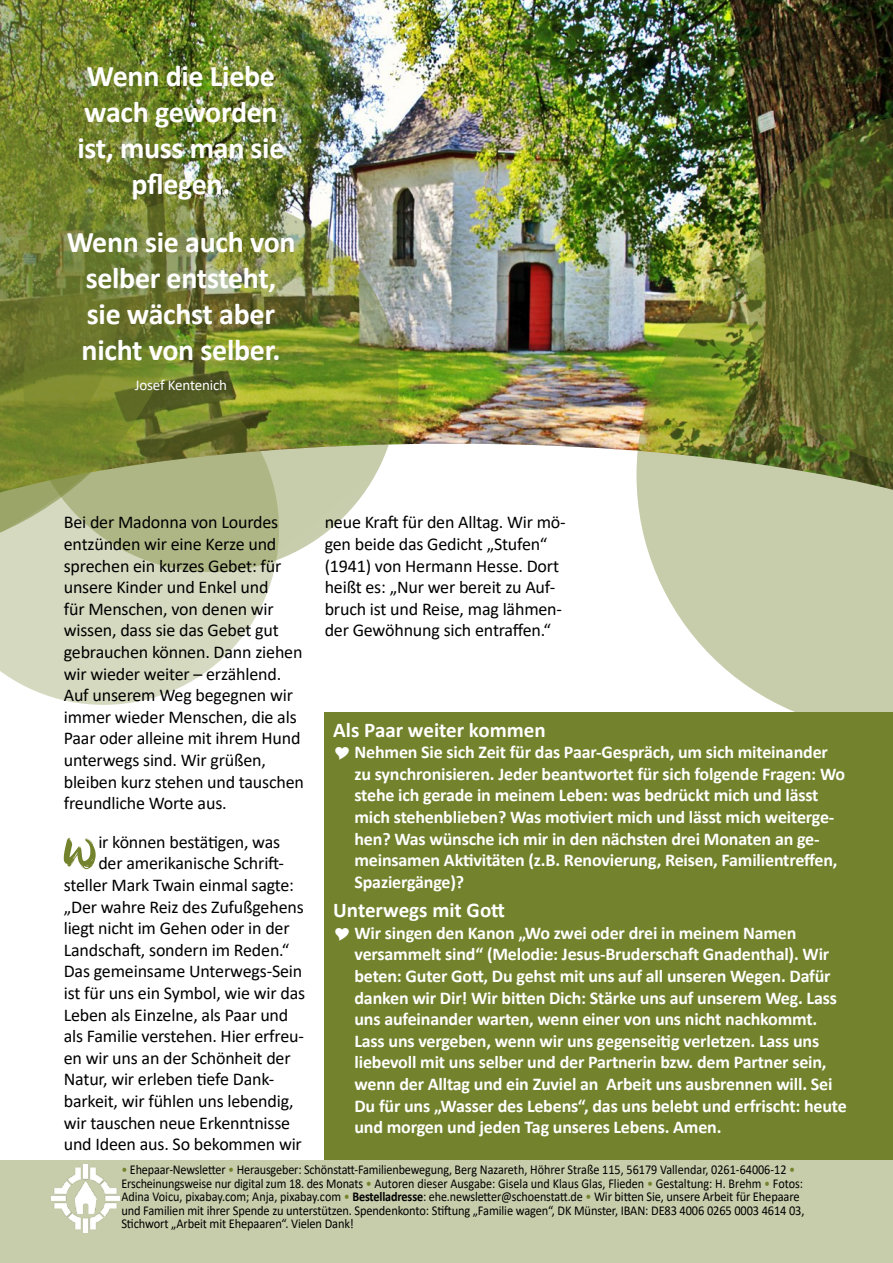
<style>
.page{position:relative;width:893px;height:1263px;background:#fff}
.page>*{position:absolute;margin:0;border:0;box-sizing:border-box;transform-origin:0 0}
.t1{font:52.2px "a Always Smile";color:#73822d}
.t2{font:700 30px/36px "Calibri";letter-spacing:-.01em;color:#fff;text-align:center}
.t3{font:700 21px "Calibri";color:#fff}
.t4{font:18px/21.6px "Calibri";letter-spacing:-.01em;color:#000}
.t5{font:700 18px/21.6px "Calibri";letter-spacing:-.01em;color:#fff}
.t6{font:15px "Calibri";letter-spacing:-.01em;color:#fff}
.t7{font:13.5px/13.5px "Calibri";letter-spacing:-.01em;color:#000;scale:.9 1}
.s1{color:#73822d}
.s2{font-weight:700}
</style>
<div class="page">
<div style="left:0;top:1160px;width:893px;height:103px;background:#c7cdab"></div>
<img style="left:191px;top:0;width:702px;height:481px">
<img style="left:0;top:0;width:191px;height:220px">
<svg style="left:0;top:101px;width:120px;height:253px;background:#748131"></svg>
<svg style="left:0;top:354px;width:279px;height:351px;fill:#d5d9c0"></svg>
<img style="left:636px;top:218px;width:257px;height:494px">
<img style="left:746px;top:115px;width:147px;height:351px">
<img style="left:23px;top:197px;width:376px;height:375px;border-radius:50%">
<img style="left:51px;top:1164px;width:68px;height:68px">
<div style="left:325px;top:712px;width:568px;height:448px;background:#73822d"></div>
<h2 class="t2" style="left:78px;top:58px;width:208px">Wenn die Liebe wach geworden ist, muss man sie pflegen.</h2>
<h2 class="t2" style="left:66px;top:223px;width:231px">Wenn sie auch von selber entsteht, sie wächst aber nicht von selber.</h2>
<p class="t6" style="left:135px;top:375px;width:94px">Josef Kentenich</p>
<p class="t4" style="left:64px;top:511px;width:242px">Bei der Madonna von Lourdes entzünden wir eine Kerze und sprechen ein kurzes Gebet: für unsere Kinder und Enkel und<br>für Menschen, von denen wir wissen, dass sie das Gebet gut gebrauchen können. Dann ziehen wir wieder weiter – erzählend.<br>Auf unserem Weg begegnen wir immer wieder Menschen, die als<br>Paar oder alleine mit ihrem Hund unterwegs sind. Wir grüßen, bleiben kurz stehen und tauschen freundliche Worte aus.</p>
<h1 class="t1" style="left:62px;top:832px;width:35px">W</h1>
<p class="t4" style="left:98px;top:831px;width:183px">ir können bestätigen, was</p>
<p class="t4" style="left:98px;top:852px;width:187px">der amerikanische Schrift-</p>
<p class="t4" style="left:64px;top:874px;width:232px">steller Mark Twain einmal sagte:</p>
<p class="t4" style="left:64px;top:895px;width:242px">„Der wahre Reiz des Zufußgehens</p>
<p class="t4" style="left:64px;top:917px;width:227px">liegt nicht im Gehen oder in der</p>
<p class="t4" style="left:64px;top:939px;width:227px">Landschaft, sondern im Reden.“</p>
<p class="t4" style="left:64px;top:960px;width:240px">Das gemeinsame Unterwegs-Sein</p>
<p class="t4" style="left:64px;top:982px;width:243px">ist für uns ein Symbol, wie wir das</p>
<p class="t4" style="left:64px;top:1003px;width:226px">Leben als Einzelne, als Paar und</p>
<p class="t4" style="left:64px;top:1025px;width:242px">als Familie verstehen. Hier erfreu-</p>
<p class="t4" style="left:64px;top:1047px;width:228px">en wir uns an der Schönheit der</p>
<p class="t4" style="left:64px;top:1068px;width:212px">Natur, wir erleben tiefe Dank-</p>
<p class="t4" style="left:64px;top:1090px;width:231px">barkeit, wir fühlen uns lebendig,</p>
<p class="t4" style="left:64px;top:1111px;width:228px">wir tauschen neue Erkenntnisse</p>
<p class="t4" style="left:64px;top:1133px;width:240px">und Ideen aus. So bekommen wir</p>
<p class="t4" style="left:325px;top:511px;width:243px">neue Kraft für den Alltag. Wir mö&shy;gen beide das Gedicht „Stufen“ (1941) von Hermann Hesse. Dort heißt es: „Nur wer bereit zu Auf&shy;bruch ist und Reise, mag lähmen&shy;der Gewöhnung sich entraffen.“</p>
<p class="t3" style="left:333px;top:715px;width:214px">Als Paar weiter kommen</p>
<p class="t5" style="left:354px;top:741px;width:492px">Nehmen Sie sich Zeit für das Paar-Gespräch, um sich miteinander zu synchronisieren. Jeder beantwortet für sich folgende Fragen: Wo stehe ich gerade in meinem Leben: was bedrückt mich und lässt mich stehenblieben? Was motiviert mich und lässt mich weiterge&shy;hen? Was wünsche ich mir in den nächsten drei Monaten an ge&shy;meinsamen Aktivitäten (z.B. Renovierung, Reisen, Familientreffen, Spaziergänge)?</p>
<p class="t3" style="left:333px;top:895px;width:173px">Unterwegs mit Gott</p>
<p class="t5" style="left:354px;top:922px;width:494px">Wir singen den Kanon „Wo zwei oder drei in meinem Namen versammelt sind“ (Melodie: Jesus-Bruderschaft Gnadenthal). Wir beten: Guter Gott, Du gehst mit uns auf all unseren Wegen. Dafür danken wir Dir! Wir bitten Dich: Stärke uns auf unserem Weg. Lass uns aufeinander warten, wenn einer von uns nicht nachkommt.<br>Lass uns vergeben, wenn wir uns gegenseitig verletzen. Lass uns liebevoll mit uns selber und der Partnerin bzw. dem Partner sein, wenn der Alltag und ein Zuviel an Arbeit uns ausbrennen will. Sei Du für uns „Wasser des Lebens“, das uns belebt und erfrischt: heute und morgen und jeden Tag unseres Lebens. Amen.</p>
<p class="t7" style="left:121px;top:1163px;width:761px"><span class="s1">•</span> Ehepaar-Newsletter <span class="s1">•</span> Herausgeber: Schönstatt-Familienbewegung, Berg Nazareth, Höhrer Straße 115, 56179 Vallendar, 0261-64006-12 <span class="s1">• </span>Erscheinungsweise nur digital zum 18. des Monats <span class="s1">•</span> Autoren dieser Ausgabe: Gisela und Klaus Glas, Flieden <span class="s1">•</span> Gestaltung: H. Brehm <span class="s1">•</span> Fotos:<br>Adina Voicu, pixabay.com; Anja, pixabay.com <span class="s1">•</span> <span class="s2">Bestelladresse</span>: ehe.newsletter@schoenstatt.de <span class="s1">•</span> Wir bitten Sie, unsere Arbeit für Ehepaare und Familien mit ihrer Spende zu unterstützen. Spendenkonto: Stiftung „Familie wagen“, DK Münster, IBAN: DE83 4006 0265 0003 4614 03, Stichwort „Arbeit mit Ehepaaren“. Vielen Dank!</p>
</div>
